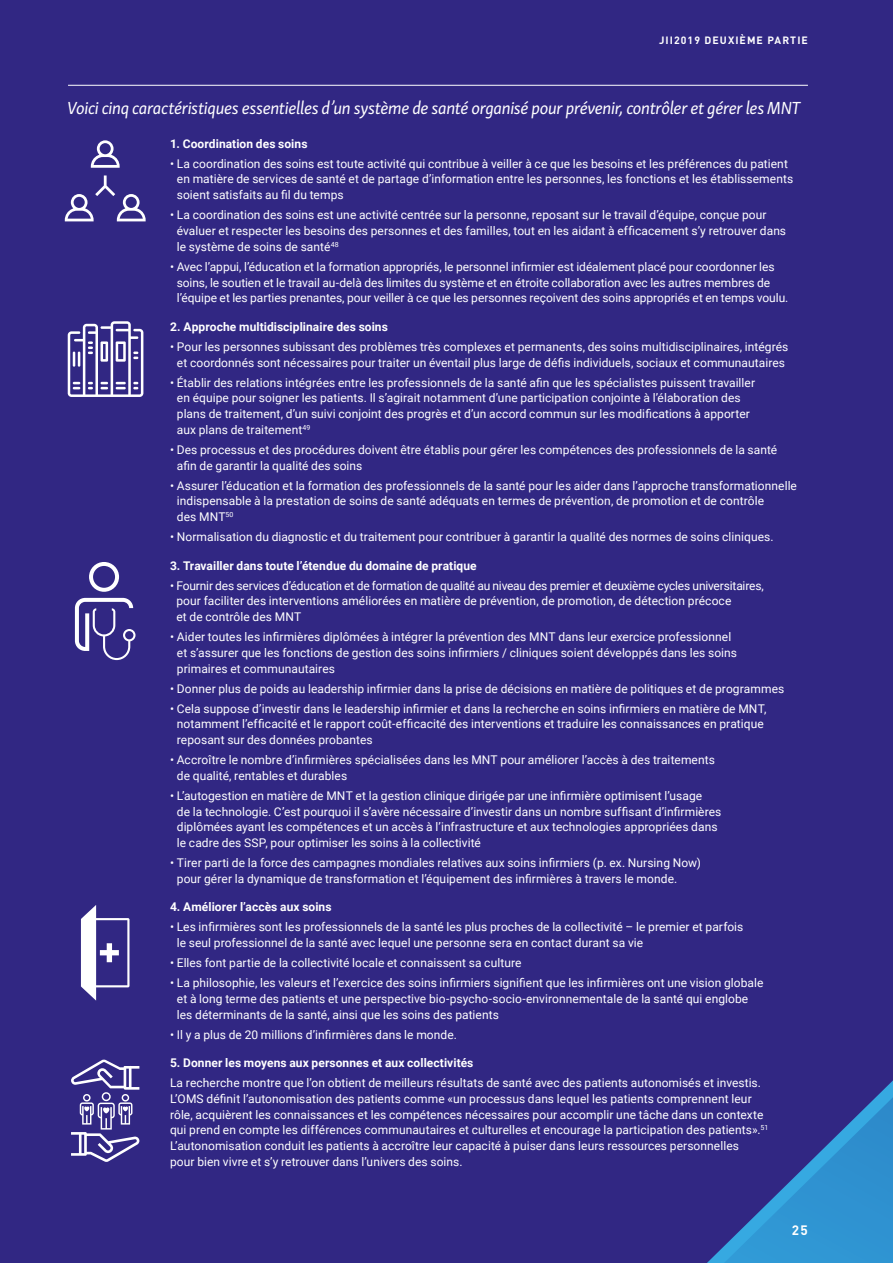
<style>
.page{position:relative;width:893px;height:1263px;background:#312783}
.page>*{position:absolute;margin:0;border:0;box-sizing:border-box;transform-origin:0 0}
.t1{font:italic 18px "Skolar Sans Latn";letter-spacing:-.025em;color:#fff}
.t2{font:700 13.5px "DIN";color:#fff}
.t3{font:12px/15.8px "Roboto";letter-spacing:.005em;color:#fff}
.t4{font:700 12px "Roboto";letter-spacing:.005em;color:#fff}
.t5{font:700 10.5px "DIN";letter-spacing:.1em;color:#fff}
</style>
<div class="page">
<svg style="left:81px;top:905px;width:48px;height:95px"></svg>
<svg style="left:71px;top:1059px;width:68px;height:103px"></svg>
<svg style="left:89px;top:562px;width:30px;height:30px"></svg>
<svg style="left:75px;top:598px;width:61px;height:62px"></svg>
<svg style="left:65px;top:175px;width:81px;height:46px"></svg>
<svg style="left:91px;top:140px;width:29px;height:28px"></svg>
<svg style="left:68px;top:321px;width:75px;height:76px"></svg>
<hr style="left:68px;top:85px;width:740px;height:1px;background:#fff">
<p class="t5" style="left:659px;top:33px;width:150px">JII2019 DEUXIÈME PARTIE</p>
<h1 class="t1" style="left:67px;top:94px;width:735px">Voici cinq caractéristiques essentielles d’un système de santé organisé pour prévenir, contrôler et gérer les MNT</h1>
<p class="t4" style="left:170px;top:135px;width:139px">1. Coordination des soins</p>
<p class="t3" style="left:177px;top:155px;width:618px;text-indent:-7px">• La coordination des soins est toute activité qui contribue à veiller à ce que les besoins et les préférences du patient en matière de services de santé et de partage d’information entre les personnes, les fonctions et les établissements soient satisfaits au fil du temps</p>
<p class="t3" style="left:177px;top:207px;width:611px;text-indent:-7px">• La coordination des soins est une activité centrée sur la personne, reposant sur le travail d’équipe, conçue pour évaluer et respecter les besoins des personnes et des familles, tout en les aidant à efficacement s’y retrouver dans le système de soins de santé<sup>48</sup></p>
<p class="t3" style="left:177px;top:258px;width:613px;text-indent:-7px">• Avec l’appui, l’éducation et la formation appropriés, le personnel infirmier est idéalement placé pour coordonner les soins, le soutien et le travail au-delà des limites du système et en étroite collaboration avec les autres membres de l’équipe et les parties prenantes, pour veiller à ce que les personnes reçoivent des soins appropriés et en temps voulu.</p>
<p class="t4" style="left:170px;top:318px;width:219px">2. Approche multidisciplinaire des soins</p>
<p class="t3" style="left:170px;top:338px;width:620px;text-align:center">• Pour les personnes subissant des problèmes très complexes et permanents, des soins multidisciplinaires, intégrés et coordonnés sont nécessaires pour traiter un éventail plus large de défis individuels, sociaux et communautaires</p>
<p class="t3" style="left:177px;top:374px;width:580px;text-indent:-7px">• Établir des relations intégrées entre les professionnels de la santé afin que les spécialistes puissent travailler en équipe pour soigner les patients. Il s’agirait notamment d’une participation conjointe à l’élaboration des plans de traitement, d’un suivi conjoint des progrès et d’un accord commun sur les modifications à apporter aux plans de traitement<sup>49</sup></p>
<p class="t3" style="left:177px;top:441px;width:602px;text-indent:-7px">• Des processus et des procédures doivent être établis pour gérer les compétences des professionnels de la santé afin de garantir la qualité des soins</p>
<p class="t3" style="left:177px;top:477px;width:622px;text-indent:-7px">• Assurer l’éducation et la formation des professionnels de la santé pour les aider dans l’approche transformationnelle indispensable à la prestation de soins de santé adéquats en termes de prévention, de promotion et de contrôle<br>des MNT<sup>50</sup></p>
<p class="t3" style="left:170px;top:528px;width:605px">• Normalisation du diagnostic et du traitement pour contribuer à garantir la qualité des normes de soins cliniques.</p>
<p class="t4" style="left:170px;top:557px;width:308px">3. Travailler dans toute l’étendue du domaine de pratique</p>
<p class="t3" style="left:176px;top:577px;width:589px;text-indent:-6px">• Fournir des services d’éducation et de formation de qualité au niveau des premier et deuxième cycles universitaires, pour faciliter des interventions améliorées en matière de prévention, de promotion, de détection précoce<br>et de contrôle des MNT</p>
<p class="t3" style="left:177px;top:628px;width:562px;text-indent:-7px">• Aider toutes les infirmières diplômées à intégrer la prévention des MNT dans leur exercice professionnel et s’assurer que les fonctions de gestion des soins infirmiers / cliniques soient développés dans les soins primaires et communautaires</p>
<p class="t3" style="left:170px;top:680px;width:616px">• Donner plus de poids au leadership infirmier dans la prise de décisions en matière de politiques et de programmes</p>
<p class="t3" style="left:177px;top:700px;width:591px;text-indent:-7px">• Cela suppose d’investir dans le leadership infirmier et dans la recherche en soins infirmiers en matière de MNT, notamment l’efficacité et le rapport coût-efficacité des interventions et traduire les connaissances en pratique reposant sur des données probantes</p>
<p class="t3" style="left:177px;top:751px;width:540px;text-indent:-7px">• Accroître le nombre d’infirmières spécialisées dans les MNT pour améliorer l’accès à des traitements de qualité, rentables et durables</p>
<p class="t3" style="left:177px;top:787px;width:546px;text-indent:-7px">• L’autogestion en matière de MNT et la gestion clinique dirigée par une infirmière optimisent l’usage<br>de la technologie. C’est pourquoi il s’avère nécessaire d’investir dans un nombre suffisant d’infirmières diplômées ayant les compétences et un accès à l’infrastructure et aux technologies appropriées dans le cadre des SSP, pour optimiser les soins à la collectivité</p>
<p class="t3" style="left:177px;top:854px;width:526px;text-indent:-7px">• Tirer parti de la force des campagnes mondiales relatives aux soins infirmiers (p. ex. Nursing Now) pour gérer la dynamique de transformation et l’équipement des infirmières à travers le monde.</p>
<p class="t4" style="left:170px;top:899px;width:163px">4. Améliorer l’accès aux soins</p>
<p class="t3" style="left:177px;top:919px;width:568px;text-indent:-7px">• Les infirmières sont les professionnels de la santé les plus proches de la collectivité – le premier et parfois le seul professionnel de la santé avec lequel une personne sera en contact durant sa vie</p>
<p class="t3" style="left:170px;top:954px;width:353px">• Elles font partie de la collectivité locale et connaissent sa culture</p>
<p class="t3" style="left:177px;top:974px;width:588px;text-indent:-7px">• La philosophie, les valeurs et l’exercice des soins infirmiers signifient que les infirmières ont une vision globale et à long terme des patients et une perspective bio-psycho-socio-environnementale de la santé qui englobe les déterminants de la santé, ainsi que les soins des patients</p>
<p class="t3" style="left:170px;top:1026px;width:288px">• Il y a plus de 20 millions d’infirmières dans le monde.</p>
<p class="t4" style="left:170px;top:1054px;width:305px">5. Donner les moyens aux personnes et aux collectivités</p>
<p class="t3" style="left:170px;top:1074px;width:600px">La recherche montre que l’on obtient de meilleurs résultats de santé avec des patients autonomisés et investis.<br>L’OMS définit l’autonomisation des patients comme «un processus dans lequel les patients comprennent leur rôle, acquièrent les connaissances et les compétences nécessaires pour accomplir une tâche dans un contexte qui prend en compte les différences communautaires et culturelles et encourage la participation des patients».<sup>51<br></sup>L’autonomisation conduit les patients à accroître leur capacité à puiser dans leurs ressources personnelles<br>pour bien vivre et s’y retrouver dans l’univers des soins.</p>
<p class="t2" style="left:792px;top:1221px;width:18px">25</p>
</div>
